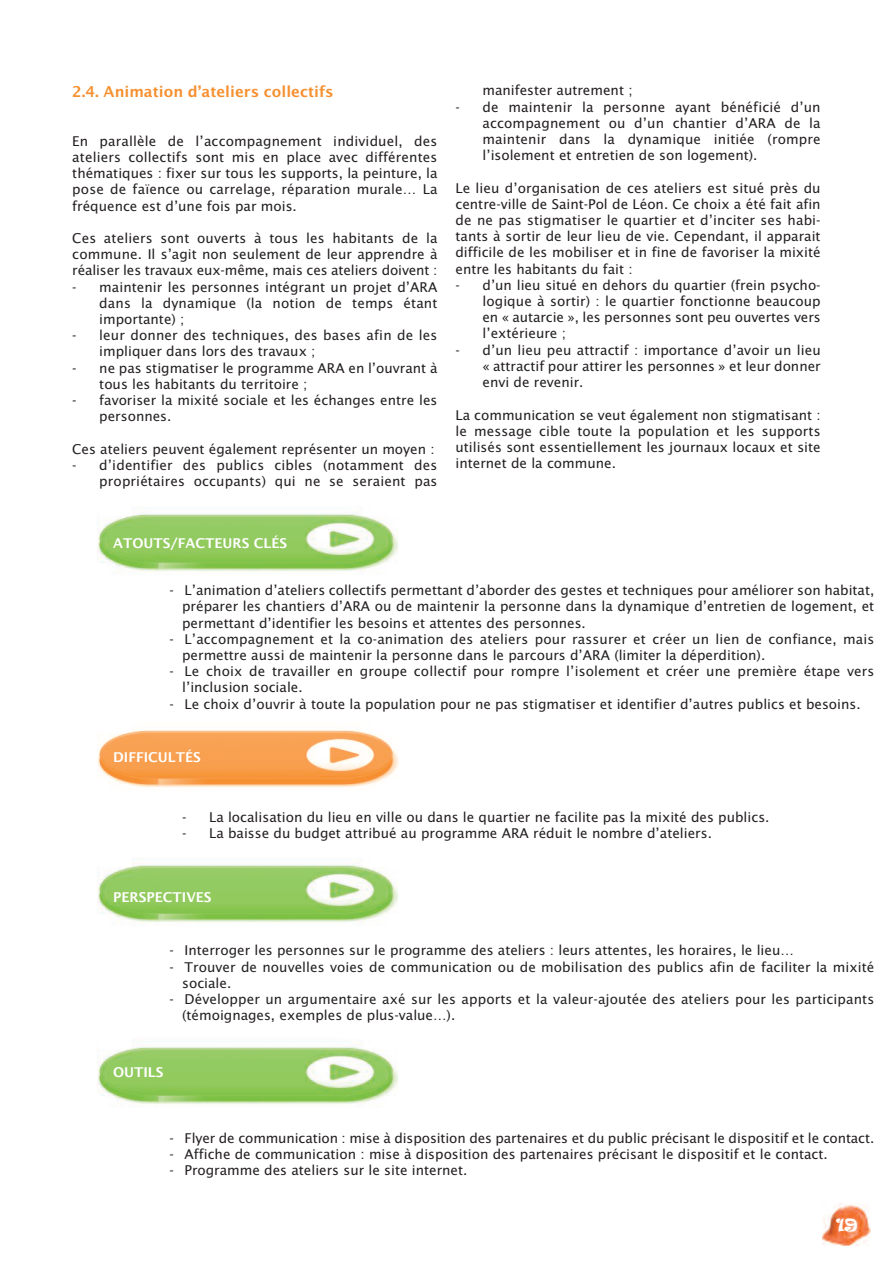
<style>
.page{position:relative;width:893px;height:1263px;background:#fff}
.page>*{position:absolute;margin:0;border:0;box-sizing:border-box;transform-origin:0 0}
.t1{font:16.5px "Ravie";color:#fff}
.t2{font:600 15px "Lucida Sans";color:#f69030}
.t3{font:13.5px/16.2px "Lucida Sans";color:#231f20;text-align:justify}
.t4{font:600 13.5px "Lucida Sans";color:#fff}
</style>
<div class="page">
<img style="left:823px;top:1203px;width:48px;height:43px">
<img style="left:97px;top:507px;width:301px;height:65px">
<img style="left:97px;top:858px;width:301px;height:65px">
<img style="left:97px;top:1040px;width:301px;height:65px">
<img style="left:97px;top:730px;width:302px;height:58px">
<p class="t2" style="left:72px;top:83px;width:263px">2.4. Animation d’ateliers collectifs</p>
<p class="t3" style="left:72px;top:133px;width:367px">En parallèle de l’accompagnement individuel, des ateliers collectifs sont mis en place avec différentes thématiques : fixer sur tous les supports, la peinture, la pose de faïence ou carrelage, réparation murale… La fréquence est d’une fois par mois.</p>
<p class="t3" style="left:72px;top:230px;width:367px">Ces ateliers sont ouverts à tous les habitants de la commune. Il s’agit non seulement de leur apprendre à réaliser les travaux eux-même, mais ces ateliers doivent :</p>
<p class="t3" style="left:99px;top:279px;width:340px;text-indent:-27px">- maintenir les personnes intégrant un projet d’ARA dans la dynamique (la notion de temps étant importante) ;</p>
<p class="t3" style="left:99px;top:327px;width:340px;text-indent:-27px">- leur donner des techniques, des bases afin de les impliquer dans lors des travaux ;</p>
<p class="t3" style="left:99px;top:360px;width:340px;text-indent:-27px">- ne pas stigmatiser le programme ARA en l’ouvrant à tous les habitants du territoire ;</p>
<p class="t3" style="left:99px;top:392px;width:340px;text-indent:-27px">- favoriser la mixité sociale et les échanges entre les personnes.</p>
<p class="t3" style="left:72px;top:441px;width:364px">Ces ateliers peuvent également représenter un moyen :</p>
<p class="t3" style="left:72px;top:457px;width:367px;text-align:right">- d’identifier des publics cibles (notamment des propriétaires occupants) qui ne se seraient pas</p>
<p class="t3" style="left:482px;top:83px;width:152px">manifester autrement ;</p>
<p class="t3" style="left:482px;top:99px;width:340px;text-indent:-27px">- de maintenir la personne ayant bénéficié d’un accompagnement ou d’un chantier d’ARA de la maintenir dans la dynamique initiée (rompre l’isolement et entretien de son logement).</p>
<p class="t3" style="left:455px;top:180px;width:367px">Le lieu d’organisation de ces ateliers est situé près du centre-ville de Saint-Pol de Léon. Ce choix a été fait afin de ne pas stigmatiser le quartier et d’inciter ses habi&shy;tants à sortir de leur lieu de vie. Cependant, il apparait difficile de les mobiliser et in fine de favoriser la mixité entre les habitants du fait :</p>
<p class="t3" style="left:482px;top:277px;width:340px;text-indent:-27px">- d’un lieu situé en dehors du quartier (frein psycho&shy;logique à sortir) : le quartier fonctionne beaucoup en « autarcie », les personnes sont peu ouvertes vers l’extérieure ;</p>
<p class="t3" style="left:482px;top:342px;width:340px;text-indent:-27px">- d’un lieu peu attractif : importance d’avoir un lieu « attractif pour attirer les personnes » et leur donner envi de revenir.</p>
<p class="t3" style="left:455px;top:407px;width:367px">La communication se veut également non stigmatisant : le message cible toute la population et les supports utilisés sont essentiellement les journaux locaux et site internet de la commune.</p>
<p class="t4" style="left:113px;top:535px;width:175px">ATOUTS/FACTEURS CLÉS</p>
<p class="t3" style="left:182px;top:582px;width:694px;text-indent:-13px">- L’animation d’ateliers collectifs permettant d’aborder des gestes et techniques pour améliorer son habitat, préparer les chantiers d’ARA ou de maintenir la personne dans la dynamique d’entretien de logement, et permettant d’identifier les besoins et attentes des personnes.</p>
<p class="t3" style="left:182px;top:631px;width:694px;text-indent:-13px">- L’accompagnement et la co-animation des ateliers pour rassurer et créer un lien de confiance, mais permettre aussi de maintenir la personne dans le parcours d’ARA (limiter la déperdition).</p>
<p class="t3" style="left:182px;top:663px;width:694px;text-indent:-13px">- Le choix de travailler en groupe collectif pour rompre l’isolement et créer une première étape vers l’inclusion sociale.</p>
<p class="t3" style="left:169px;top:696px;width:693px">- Le choix d’ouvrir à toute la population pour ne pas stigmatiser et identifier d’autres publics et besoins.</p>
<p class="t4" style="left:113px;top:749px;width:89px">DIFFICULTÉS</p>
<p class="t3" style="left:182px;top:809px;width:589px">- La localisation du lieu en ville ou dans le quartier ne facilite pas la mixité des publics.</p>
<p class="t3" style="left:182px;top:825px;width:531px">- La baisse du budget attribué au programme ARA réduit le nombre d’ateliers.</p>
<p class="t4" style="left:113px;top:889px;width:100px">PERSPECTIVES</p>
<p class="t3" style="left:169px;top:942px;width:626px">- Interroger les personnes sur le programme des ateliers : leurs attentes, les horaires, le lieu…</p>
<p class="t3" style="left:182px;top:959px;width:694px;text-indent:-13px">- Trouver de nouvelles voies de communication ou de mobilisation des publics afin de faciliter la mixité sociale.</p>
<p class="t3" style="left:182px;top:991px;width:694px;text-indent:-13px">- Développer un argumentaire axé sur les apports et la valeur-ajoutée des ateliers pour les participants (témoignages, exemples de plus-value…).</p>
<p class="t4" style="left:113px;top:1064px;width:52px">OUTILS</p>
<p class="t3" style="left:169px;top:1130px;width:706px">- Flyer de communication : mise à disposition des partenaires et du public précisant le dispositif et le contact.</p>
<p class="t3" style="left:169px;top:1146px;width:660px">- Affiche de communication : mise à disposition des partenaires précisant le dispositif et le contact.</p>
<p class="t3" style="left:169px;top:1162px;width:300px">- Programme des ateliers sur le site internet.</p>
<p class="t1" style="left:836px;top:1215px;width:23px">19</p>
</div>
